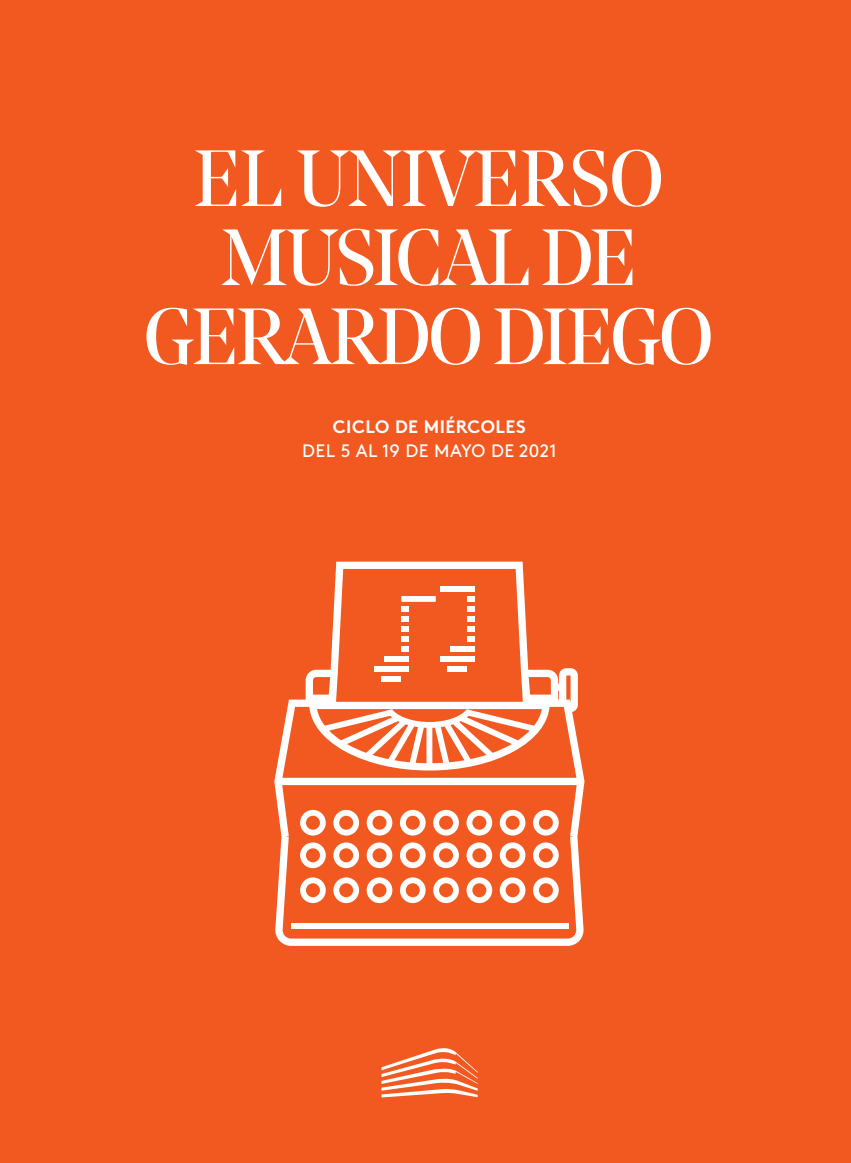
<style>
.page{position:relative;width:851px;height:1163px;background:#fff}
.page>*{position:absolute;margin:0;border:0;box-sizing:border-box;transform-origin:0 0}
.t1{font:79px/79px "Noe Display";letter-spacing:-.03em;color:#fff;text-align:center}
.t2{font:18px "Brown Pro";letter-spacing:.02em;color:#fff}
.t3{font:700 18px "Brown Pro";letter-spacing:.025em;color:#fff}
</style>
<div class="page">
<div style="left:0;top:0;width:850px;height:1162px;background:#f15921"></div>
<svg style="left:381px;top:1048px;width:96px;height:49px"></svg>
<svg style="left:274px;top:561px;width:310px;height:384px"></svg>
<div style="left:290px;top:922px;width:278px;height:6px;background:#fff"></div>
<div style="left:440px;top:586px;width:35px;height:5px;background:#fff"></div>
<svg style="left:401px;top:596px;width:34px;height:5px"></svg>
<div style="left:401px;top:606px;width:8px;height:5px;background:#fff"></div>
<div style="left:401px;top:616px;width:8px;height:6px;background:#fff"></div>
<div style="left:401px;top:626px;width:8px;height:6px;background:#fff"></div>
<div style="left:401px;top:636px;width:8px;height:6px;background:#fff"></div>
<div style="left:401px;top:646px;width:8px;height:6px;background:#fff"></div>
<div style="left:384px;top:656px;width:25px;height:6px;background:#fff"></div>
<div style="left:374px;top:666px;width:35px;height:6px;background:#fff"></div>
<div style="left:466px;top:606px;width:8px;height:5px;background:#fff"></div>
<div style="left:466px;top:596px;width:8px;height:5px;background:#fff"></div>
<div style="left:466px;top:616px;width:8px;height:6px;background:#fff"></div>
<div style="left:466px;top:626px;width:8px;height:6px;background:#fff"></div>
<div style="left:466px;top:636px;width:8px;height:6px;background:#fff"></div>
<div style="left:381px;top:676px;width:19px;height:6px;background:#fff"></div>
<div style="left:450px;top:646px;width:24px;height:6px;background:#fff"></div>
<div style="left:440px;top:656px;width:34px;height:6px;background:#fff"></div>
<div style="left:447px;top:666px;width:19px;height:6px;background:#fff"></div>
<p class="t1" style="left:144px;top:138px;width:571px">EL UNIVERSO<br>MUSICAL DE<br>GERARDO DIEGO</p>
<p class="t3" style="left:333px;top:412px;width:194px">CICLO DE MIÉRCOLES</p>
<p class="t2" style="left:302px;top:437px;width:256px">DEL 5 AL 19 DE MAYO DE 2021</p>
</div>
